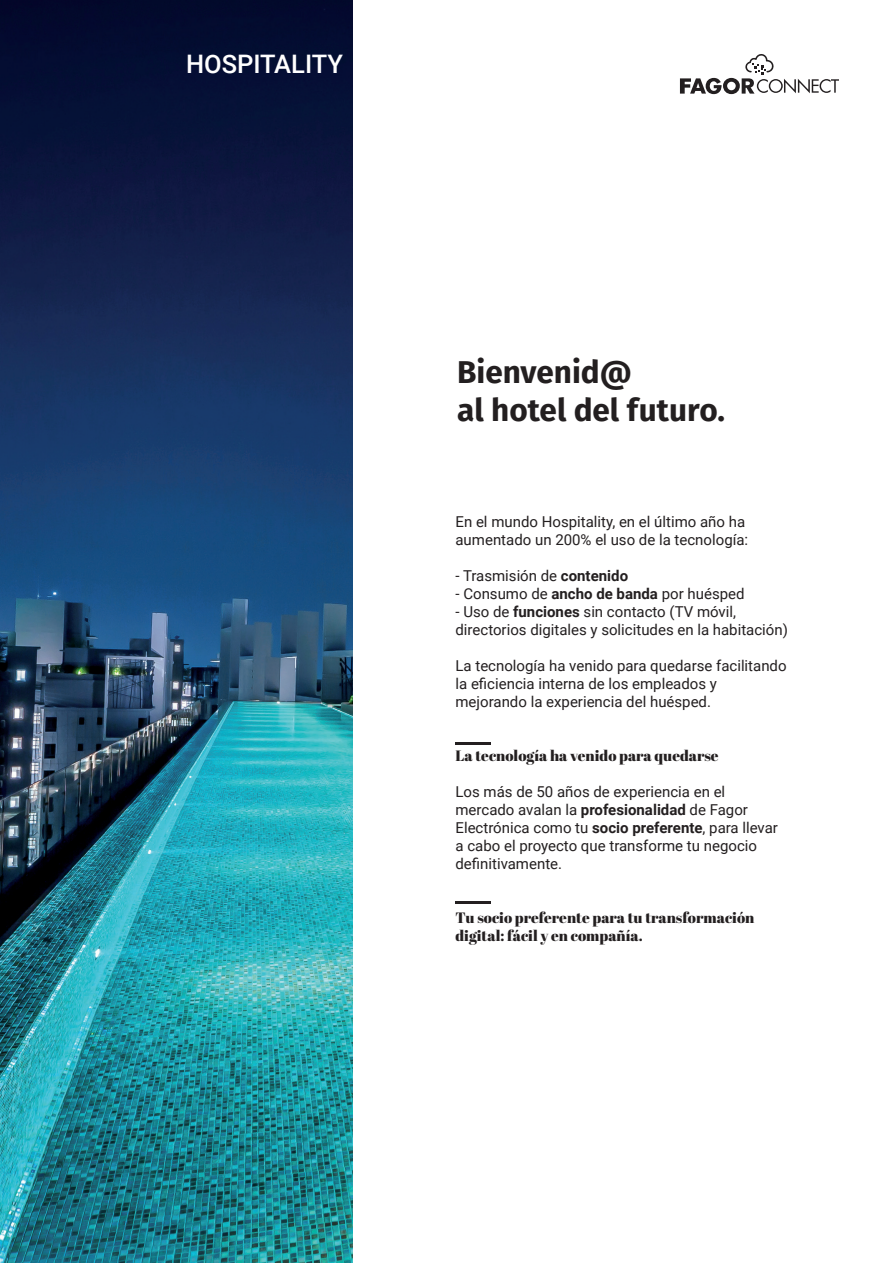
<style>
.page{position:relative;width:893px;height:1263px;background:#fff}
.page>*{position:absolute;margin:0;border:0;box-sizing:border-box;transform-origin:0 0}
.t1{font:700 31.5px "Fira Sans";color:#231f20}
.t2{font:500 25.5px "Roboto";color:#fff}
.t3{font:15px/18px "Roboto";color:#231f20}
.t4{font:15px/18px "Abril Fatface";color:#231f20}
.s1{font-weight:700}
</style>
<div class="page">
<img style="left:0;top:0;width:353px;height:1263px">
<svg style="left:680px;top:54px;width:159px;height:40px"></svg>
<hr style="left:455px;top:742px;width:36px;height:2px;background:#231f20">
<hr style="left:455px;top:902px;width:36px;height:2px;background:#231f20">
<p class="t2" style="left:186px;top:46px;width:159px">HOSPITALITY</p>
<p class="t1" style="left:457px;top:350px;width:176px">Bienvenid@</p>
<p class="t1" style="left:457px;top:388px;width:269px">al hotel del futuro.</p>
<p class="t3" style="left:455px;top:512px;width:294px">En el mundo Hospitality, en el último año ha aumentado un 200% el uso de la tecnología:</p>
<p class="t3" style="left:455px;top:566px;width:174px">- Trasmisión de <span class="s1">contenido</span></p>
<p class="t3" style="left:455px;top:584px;width:291px">- Consumo de <span class="s1">ancho de banda</span> por huésped</p>
<p class="t3" style="left:455px;top:602px;width:334px">- Uso de <span class="s1">funciones</span> sin contacto (TV móvil, directorios digitales y solicitudes en la habitación)</p>
<p class="t3" style="left:455px;top:656px;width:333px">La tecnología ha venido para quedarse facilitando la eficiencia interna de los empleados y mejorando la experiencia del huésped.</p>
<p class="t4" style="left:455px;top:746px;width:265px">La tecnología ha venido para quedarse</p>
<p class="t3" style="left:455px;top:782px;width:324px">Los más de 50 años de experiencia en el mercado avalan la <span class="s1">profesionalidad</span> de Fagor Electrónica como tu <span class="s1">socio preferente</span>, para llevar a cabo el proyecto que transforme tu negocio definitivamente.</p>
<p class="t4" style="left:455px;top:908px;width:300px">Tu socio preferente para tu transformación digital: fácil y en compañía.</p>
</div>
